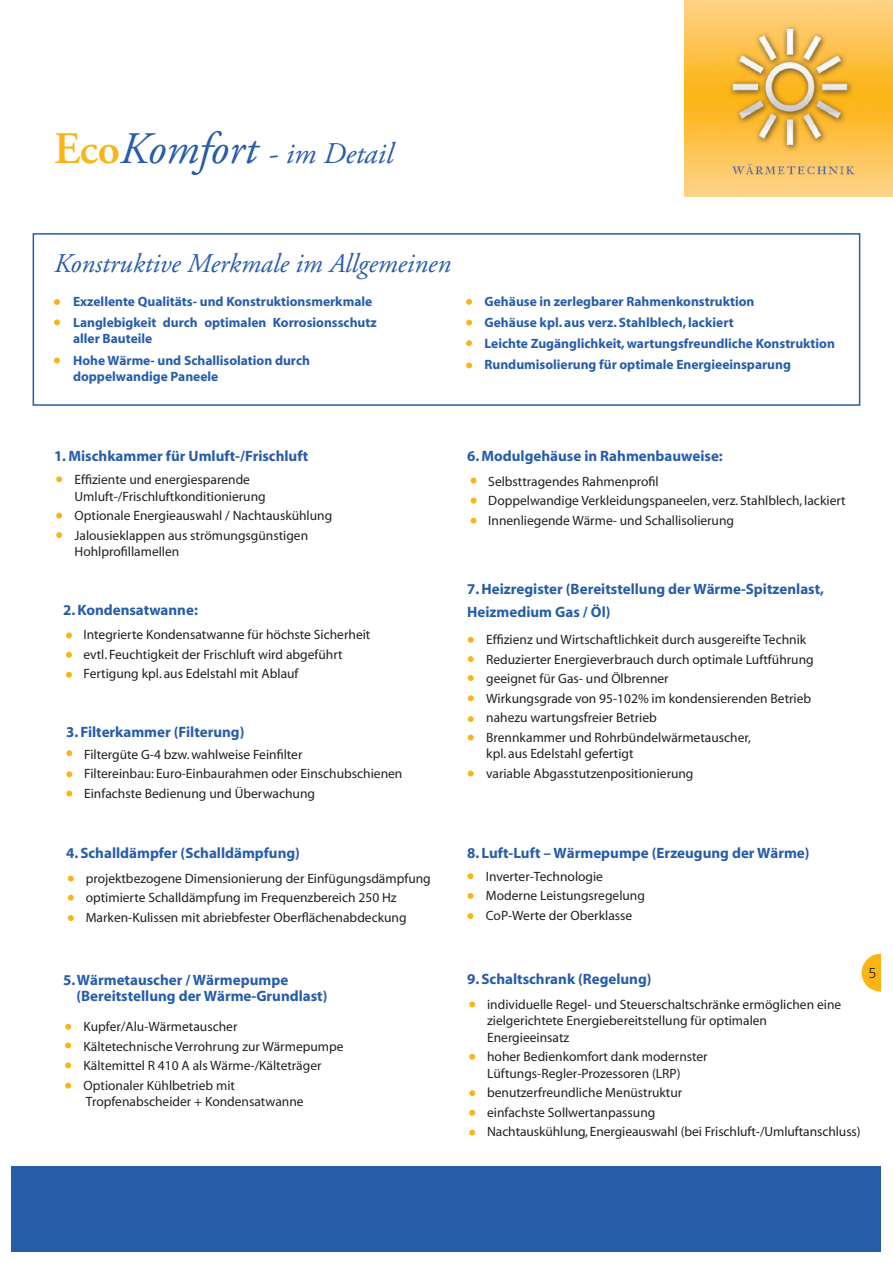
<style>
.page{position:relative;width:893px;height:1263px;background:#fff}
.page>*{position:absolute;margin:0;border:0;box-sizing:border-box;transform-origin:0 0}
.t1{font:italic 30px "Adobe Garamond Pro";color:#275caa}
.t2{font:italic 27px "Adobe Garamond";color:#275caa}
.t3{font:700 15px/22.5px "Myriad";color:#275caa}
.t4{font:300 14.25px "Frutiger";color:#231f20}
.t5{font:13.5px/19.5px "Myriad";color:#231f20}
.t6{font:700 13.5px/21px "Myriad";color:#275caa}
.s1{font-family:"Adobe Garamond";font-weight:600;font-style:normal;font-size:45px;color:#fbb416}
.s2{font-size:45px}
</style>
<div class="page">
<div style="left:33px;top:233px;width:827px;height:173px;border:2px solid #275caa"></div>
<img style="left:685px;top:0;width:208px;height:196px">
<svg style="left:862px;top:954px;width:19px;height:37px"></svg>
<svg style="left:468px;top:637px;width:6px;height:6px"></svg>
<svg style="left:468px;top:656px;width:6px;height:6px"></svg>
<svg style="left:468px;top:675px;width:6px;height:6px"></svg>
<svg style="left:468px;top:695px;width:6px;height:6px"></svg>
<svg style="left:468px;top:716px;width:6px;height:6px"></svg>
<svg style="left:468px;top:735px;width:6px;height:5px"></svg>
<svg style="left:468px;top:770px;width:6px;height:6px"></svg>
<svg style="left:467px;top:873px;width:6px;height:6px"></svg>
<svg style="left:467px;top:893px;width:6px;height:6px"></svg>
<svg style="left:467px;top:913px;width:6px;height:6px"></svg>
<svg style="left:65px;top:1024px;width:6px;height:6px"></svg>
<svg style="left:65px;top:1042px;width:6px;height:6px"></svg>
<svg style="left:65px;top:1062px;width:6px;height:6px"></svg>
<svg style="left:65px;top:1083px;width:6px;height:6px"></svg>
<svg style="left:471px;top:478px;width:5px;height:6px"></svg>
<svg style="left:471px;top:498px;width:5px;height:6px"></svg>
<svg style="left:471px;top:518px;width:5px;height:6px"></svg>
<svg style="left:66px;top:750px;width:6px;height:6px"></svg>
<svg style="left:66px;top:771px;width:6px;height:6px"></svg>
<svg style="left:66px;top:790px;width:6px;height:6px"></svg>
<svg style="left:68px;top:875px;width:6px;height:6px"></svg>
<svg style="left:68px;top:895px;width:6px;height:6px"></svg>
<svg style="left:68px;top:915px;width:6px;height:6px"></svg>
<svg style="left:469px;top:1001px;width:6px;height:6px"></svg>
<svg style="left:469px;top:1054px;width:6px;height:6px"></svg>
<svg style="left:469px;top:1090px;width:6px;height:6px"></svg>
<svg style="left:469px;top:1110px;width:6px;height:6px"></svg>
<svg style="left:469px;top:1129px;width:6px;height:6px"></svg>
<svg style="left:56px;top:476px;width:6px;height:6px"></svg>
<svg style="left:56px;top:513px;width:6px;height:6px"></svg>
<svg style="left:56px;top:532px;width:6px;height:6px"></svg>
<svg style="left:66px;top:632px;width:6px;height:6px"></svg>
<svg style="left:66px;top:652px;width:6px;height:6px"></svg>
<svg style="left:66px;top:672px;width:6px;height:6px"></svg>
<svg style="left:54px;top:299px;width:6px;height:6px"></svg>
<svg style="left:54px;top:319px;width:6px;height:6px"></svg>
<svg style="left:54px;top:357px;width:6px;height:6px"></svg>
<svg style="left:466px;top:362px;width:6px;height:6px"></svg>
<svg style="left:466px;top:299px;width:6px;height:6px"></svg>
<svg style="left:466px;top:320px;width:6px;height:6px"></svg>
<svg style="left:466px;top:340px;width:6px;height:6px"></svg>
<div style="left:12px;top:1166px;width:869px;height:85px;background:#275caa"></div>
<h1 class="t1" style="left:54px;top:135px;width:341px"><span class="s1">Eco</span><span class="s2">Komfort</span> - im Detail</h1>
<h2 class="t2" style="left:54px;top:249px;width:398px">Konstruktive Merkmale im Allgemeinen</h2>
<p class="t6" style="left:73px;top:291px;width:305px">Exzellente Qualitäts- und Konstruktionsmerkmale<br>Langlebigkeit durch optimalen Korrosionsschutz</p>
<p class="t6" style="left:73px;top:329px;width:238px">aller Bauteile<br>Hohe Wärme- und Schallisolation durch</p>
<p class="t6" style="left:73px;top:366px;width:147px">doppelwandige Paneele</p>
<p class="t6" style="left:484px;top:292px;width:352px">Gehäuse in zerlegbarer Rahmenkonstruktion<br>Gehäuse kpl. aus verz. Stahlblech, lackiert<br>Leichte Zugänglichkeit, wartungsfreundliche Konstruktion Rundumisolierung für optimale Energieeinsparung</p>
<p class="t3" style="left:54px;top:445px;width:256px">1. Mischkammer für Umluft-/Frischluft</p>
<p class="t5" style="left:75px;top:472px;width:193px;line-height:16.5px">Effiziente und energiesparende<br>Umluft-/Frischluftkonditionierung</p>
<p class="t5" style="left:75px;top:506px;width:259px">Optionale Energieauswahl / Nachtauskühlung<br>Jalousieklappen aus strömungsgünstigen</p>
<p class="t5" style="left:75px;top:542px;width:106px">Hohlprofillamellen</p>
<p class="t3" style="left:63px;top:599px;width:136px">2. Kondensatwanne:</p>
<p class="t5" style="left:84px;top:626px;width:288px">Integrierte Kondensatwanne für höchste Sicherheit evtl. Feuchtigkeit der Frischluft wird abgeführt<br>Fertigung kpl. aus Edelstahl mit Ablauf</p>
<p class="t3" style="left:66px;top:721px;width:180px">3. Filterkammer (Filterung)</p>
<p class="t5" style="left:84px;top:745px;width:320px">Filtergüte G-4 bzw. wahlweise Feinfilter<br>Filtereinbau: Euro-Einbaurahmen oder Einschubschienen<br>Einfachste Bedienung und Überwachung</p>
<p class="t3" style="left:66px;top:842px;width:235px">4. Schalldämpfer (Schalldämpfung)</p>
<p class="t5" style="left:86px;top:869px;width:347px">projektbezogene Dimensionierung der Einfügungsdämpfung optimierte Schalldämpfung im Frequenzbereich 250 Hz<br>Marken-Kulissen mit abriebfester Oberflächenabdeckung</p>
<p class="t3" style="left:76px;top:972px;width:253px;line-height:16.5px;text-indent:-13px">5. Wärmetauscher / Wärmepumpe (Bereitstellung der Wärme-Grundlast)</p>
<p class="t5" style="left:84px;top:1017px;width:261px">Kupfer/Alu-Wärmetauscher<br>Kältetechnische Verrohrung zur Wärmepumpe Kältemittel R 410 A als Wärme-/Kälteträger Optionaler Kühlbetrieb mit</p>
<p class="t5" style="left:86px;top:1092px;width:219px">Tropfenabscheider + Kondensatwanne</p>
<p class="t3" style="left:467px;top:445px;width:257px">6. Modulgehäuse in Rahmenbauweise:</p>
<p class="t5" style="left:488px;top:472px;width:359px">Selbsttragendes Rahmenprofil<br>Doppelwandige Verkleidungspaneelen, verz. Stahlblech, lackiert<br>Innenliegende Wärme- und Schallisolierung</p>
<p class="t3" style="left:467px;top:578px;width:358px">7. Heizregister (Bereitstellung der Wärme-Spitzenlast,<br>Heizmedium Gas / Öl)</p>
<p class="t5" style="left:486px;top:631px;width:329px">Effizienz und Wirtschaftlichkeit durch ausgereifte Technik Reduzierter Energieverbrauch durch optimale Luftführung geeignet für Gas- und Ölbrenner<br>Wirkungsgrade von 95-102% im kondensierenden Betrieb nahezu wartungsfreier Betrieb<br>Brennkammer und Rohrbündelwärmetauscher,</p>
<p class="t5" style="left:486px;top:745px;width:209px">kpl. aus Edelstahl gefertigt<br>variable Abgasstutzenpositionierung</p>
<p class="t3" style="left:467px;top:843px;width:344px">8. Luft-Luft – Wärmepumpe (Erzeugung der Wärme)</p>
<p class="t5" style="left:486px;top:867px;width:161px">Inverter-Technologie<br>Moderne Leistungsregelung<br>CoP-Werte der Oberklasse</p>
<p class="t3" style="left:467px;top:969px;width:186px">9. Schaltschrank (Regelung)</p>
<p class="t5" style="left:487px;top:997px;width:356px;line-height:16.5px">individuelle Regel- und Steuerschaltschränke ermöglichen eine zielgerichtete Energiebereitstellung für optimalen<br>Energieeinsatz</p>
<p class="t5" style="left:487px;top:1049px;width:222px;line-height:16.5px">hoher Bedienkomfort dank modernster<br>Lüftungs-Regler-Prozessoren (LRP)</p>
<p class="t5" style="left:487px;top:1084px;width:375px">benutzerfreundliche Menüstruktur<br>einfachste Sollwertanpassung<br>Nachtauskühlung, Energieauswahl (bei Frischluft-/Umluftanschluss)</p>
<p class="t4" style="left:868px;top:965px;width:9px">5</p>
</div>
